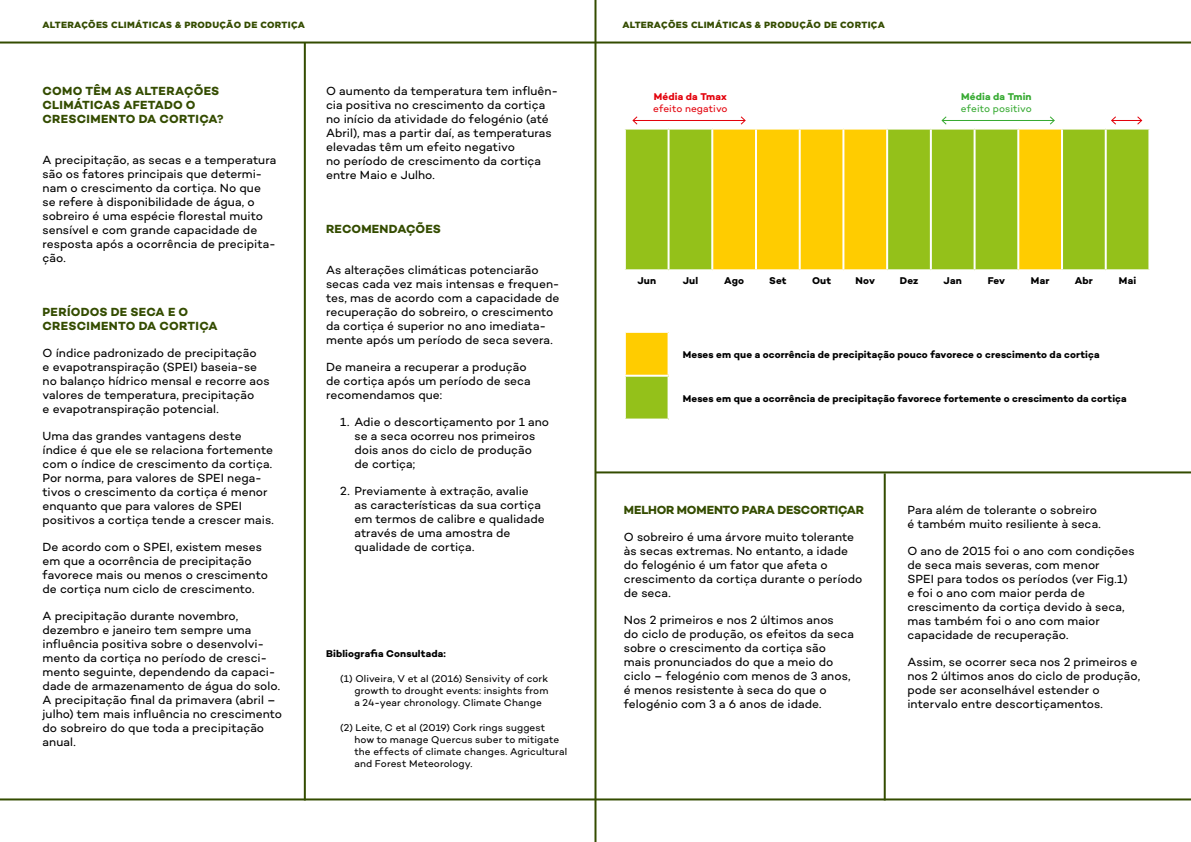
<style>
.page{position:relative;width:1191px;height:842px;background:#fff}
.page>*{position:absolute;margin:0;border:0;box-sizing:border-box;transform-origin:0 0}
.t1{font:12px/14px "Campton";color:#000}
.t2{font:700 12px/14px "Campton";letter-spacing:.01em;color:#344c00}
.t3{font:700 12px "Campton";letter-spacing:-.02em;color:#344c00}
.t4{font:10px/12px "Campton";letter-spacing:.01em;color:#000;text-align:justify}
.t5{font:700 10px "Campton";letter-spacing:.01em;color:#000}
.t6{font:10px "Campton";letter-spacing:.01em;color:#e3000b}
.t7{font:10px "Campton";letter-spacing:.005em;color:#37aa32}
.t8{font:700 10px "Campton";letter-spacing:.015em;color:#e3000b}
.t9{font:700 10px "Campton";letter-spacing:.01em;color:#37aa32}
.t10{font:900 9px "Gotham";letter-spacing:.03em;color:#344c00}
</style>
<div class="page">
<hr style="left:0;top:42px;width:1191px;height:2px;background:#344c00">
<hr style="left:595px;top:471px;width:596px;height:2px;background:#344c00">
<hr style="left:0;top:798px;width:1191px;height:2px;background:#344c00">
<hr style="left:594px;top:0;width:2px;height:842px;background:#344c00">
<hr style="left:304px;top:43px;width:2px;height:757px;background:#344c00">
<hr style="left:883px;top:473px;width:2px;height:327px;background:#344c00">
<div style="left:625px;top:332px;width:43px;height:44px;background:#fc0"></div>
<div style="left:625px;top:376px;width:43px;height:44px;background:#94c11a"></div>
<hr style="left:624px;top:377px;width:2px;height:42px;background:#fff">
<hr style="left:667px;top:377px;width:2px;height:42px;background:#fff">
<hr style="left:624px;top:333px;width:2px;height:42px;background:#fff">
<hr style="left:624px;top:331px;width:44px;height:2px;background:#fff">
<hr style="left:667px;top:333px;width:2px;height:42px;background:#fff">
<hr style="left:624px;top:375px;width:44px;height:2px;background:#fff">
<hr style="left:624px;top:419px;width:44px;height:2px;background:#fff">
<svg style="left:625px;top:116px;width:524px;height:154px;background:#c8cc2c"></svg>
<p class="t10" style="left:43px;top:20px;width:264px">ALTERAÇÕES CLIMÁTICAS &amp; PRODUÇÃO DE CORTIÇA</p>
<p class="t10" style="left:622px;top:20px;width:264px">ALTERAÇÕES CLIMÁTICAS &amp; PRODUÇÃO DE CORTIÇA</p>
<p class="t2" style="left:43px;top:83px;width:183px">COMO TÊM AS ALTERAÇÕES<br>CLIMÁTICAS AFETADO O<br>CRESCIMENTO DA CORTIÇA?</p>
<p class="t1" style="left:43px;top:152px;width:235px">A precipitação, as secas e a temperatura são os fatores principais que determi&shy;nam o crescimento da cortiça. No que se refere à disponibilidade de água, o sobreiro é uma espécie florestal muito sensível e com grande capacidade de resposta após a ocorrência de precipita&shy;ção.</p>
<p class="t2" style="left:43px;top:304px;width:177px">PERÍODOS DE SECA E O<br>CRESCIMENTO DA CORTIÇA</p>
<p class="t1" style="left:43px;top:345px;width:229px">O índice padronizado de precipitação<br>e evapotranspiração (SPEI) baseia-se no balanço hídrico mensal e recorre aos valores de temperatura, precipitação<br>e evapotranspiração potencial.</p>
<p class="t1" style="left:43px;top:428px;width:233px">Uma das grandes vantagens deste índice é que ele se relaciona fortemente com o índice de crescimento da cortiça.<br>Por norma, para valores de SPEI nega&shy;tivos o crescimento da cortiça é menor enquanto que para valores de SPEI positivos a cortiça tende a crescer mais.</p>
<p class="t1" style="left:43px;top:539px;width:227px">De acordo com o SPEI, existem meses em que a ocorrência de precipitação favorece mais ou menos o crescimento de cortiça num ciclo de crescimento.</p>
<p class="t1" style="left:43px;top:608px;width:241px">A precipitação durante novembro, dezembro e janeiro tem sempre uma influência positiva sobre o desenvolvi&shy;mento da cortiça no período de cresci&shy;mento seguinte, dependendo da capaci&shy;dade de armazenamento de água do solo.<br>A precipitação final da primavera (abril – julho) tem mais influência no crescimento do sobreiro do que toda a precipitação anual.</p>
<p class="t1" style="left:326px;top:83px;width:234px">O aumento da temperatura tem influên&shy;cia positiva no crescimento da cortiça no início da atividade do felogénio (até Abril), mas a partir daí, as temperaturas elevadas têm um efeito negativo<br>no período de crescimento da cortiça entre Maio e Julho.</p>
<p class="t2" style="left:326px;top:222px;width:116px">RECOMENDAÇÕES</p>
<p class="t1" style="left:326px;top:262px;width:235px">As alterações climáticas potenciarão secas cada vez mais intensas e frequen&shy;tes, mas de acordo com a capacidade de recuperação do sobreiro, o crescimento da cortiça é superior no ano imediata&shy;mente após um período de seca severa.</p>
<p class="t1" style="left:326px;top:359px;width:206px">De maneira a recuperar a produção de cortiça após um período de seca recomendamos que:</p>
<p class="t1" style="left:354px;top:414px;width:196px;text-indent:-14px">1. Adie o descortiçamento por 1 ano se a seca ocorreu nos primeiros dois anos do ciclo de produção de cortiça;</p>
<p class="t1" style="left:354px;top:483px;width:192px;text-indent:-14px">2. Previamente à extração, avalie as características da sua cortiça em termos de calibre e qualidade através de uma amostra de qualidade de cortiça.</p>
<p class="t5" style="left:326px;top:647px;width:121px">Bibliografia Consultada:</p>
<p class="t4" style="left:354px;top:672px;width:195px;text-indent:-14px">(1) Oliveira, V et al (2016) Sensivity of cork growth to drought events: insights from a 24-year chronology. Climate Change</p>
<p class="t4" style="left:354px;top:721px;width:214px;text-align:left;text-indent:-14px">(2) Leite, C et al (2019) Cork rings suggest how to manage Quercus suber to mitigate the effects of climate changes. Agricultural and Forest Meteorology.</p>
<p class="t8" style="left:654px;top:90px;width:75px">Média da Tmax</p>
<p class="t6" style="left:653px;top:102px;width:76px">efeito negativo</p>
<p class="t9" style="left:961px;top:90px;width:72px">Média da Tmin</p>
<p class="t7" style="left:961px;top:102px;width:72px">efeito positivo</p>
<p class="t5" style="left:637px;top:274px;width:20px">Jun</p>
<p class="t5" style="left:682px;top:274px;width:17px">Jul</p>
<p class="t5" style="left:724px;top:274px;width:21px">Ago</p>
<p class="t5" style="left:769px;top:274px;width:19px">Set</p>
<p class="t5" style="left:812px;top:274px;width:21px">Out</p>
<p class="t5" style="left:855px;top:274px;width:21px">Nov</p>
<p class="t5" style="left:899px;top:274px;width:20px">Dez</p>
<p class="t5" style="left:943px;top:274px;width:20px">Jan</p>
<p class="t5" style="left:987px;top:274px;width:19px">Fev</p>
<p class="t5" style="left:1030px;top:274px;width:20px">Mar</p>
<p class="t5" style="left:1074px;top:274px;width:20px">Abr</p>
<p class="t5" style="left:1118px;top:274px;width:19px">Mai</p>
<p class="t5" style="left:682px;top:348px;width:418px">Meses em que a ocorrência de precipitação pouco favorece o crescimento da cortiça</p>
<p class="t5" style="left:682px;top:392px;width:445px">Meses em que a ocorrência de precipitação favorece fortemente o crescimento da cortiça</p>
<p class="t3" style="left:624px;top:502px;width:242px">MELHOR MOMENTO PARA DESCORTIÇAR</p>
<p class="t1" style="left:624px;top:530px;width:240px">O sobreiro é uma árvore muito tolerante às secas extremas. No entanto, a idade do felogénio é um fator que afeta o crescimento da cortiça durante o período de seca.</p>
<p class="t1" style="left:624px;top:613px;width:232px">Nos 2 primeiros e nos 2 últimos anos<br>do ciclo de produção, os efeitos da seca sobre o crescimento da cortiça são mais pronunciados do que a meio do ciclo – felogénio com menos de 3 anos, é menos resistente à seca do que o felogénio com 3 a 6 anos de idade.</p>
<p class="t1" style="left:907px;top:503px;width:195px">Para além de tolerante o sobreiro é também muito resiliente à seca.</p>
<p class="t1" style="left:907px;top:544px;width:229px">O ano de 2015 foi o ano com condições de seca mais severas, com menor<br>SPEI para todos os períodos (ver Fig.1) e foi o ano com maior perda de crescimento da cortiça devido à seca, mas também foi o ano com maior capacidade de recuperação.</p>
<p class="t1" style="left:907px;top:655px;width:234px">Assim, se ocorrer seca nos 2 primeiros e nos 2 últimos anos do ciclo de produção, pode ser aconselhável estender o intervalo entre descortiçamentos.</p>
</div>
